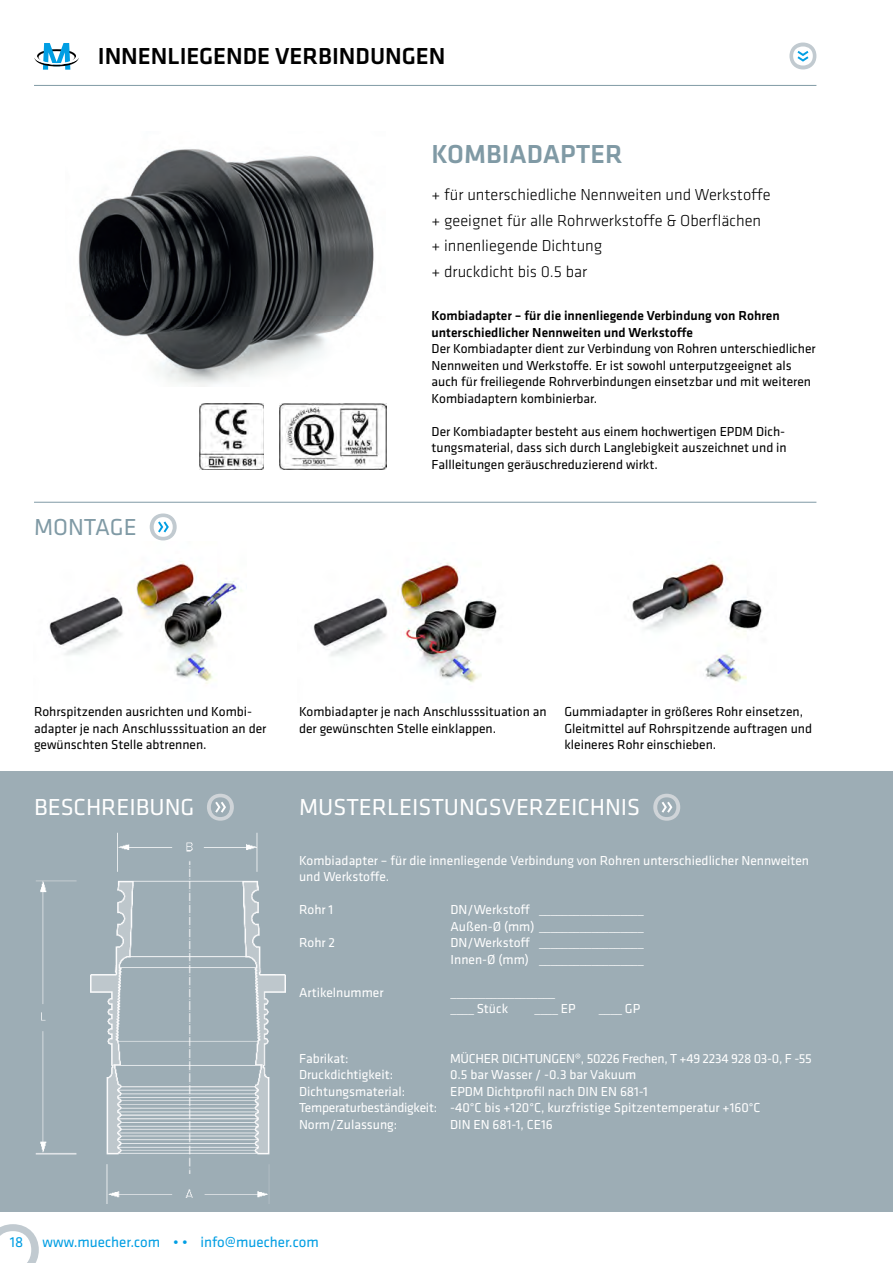
<style>
.page{position:relative;width:893px;height:1263px;background:#fff}
.page>*{position:absolute;margin:0;border:0;box-sizing:border-box;transform-origin:0 0}
.MUE_Head_TB{font:500 27px "Klavika Basic";color:#809aa5}
.MUE_Rubrik_weiss{font:24px "Klavika Basic";color:#fff}
.t1{font:500 24px "Klavika Basic";color:#000}
.MUE_Rubrik_TB{font:24px "Klavika Basic";color:#809aa5}
.MUE_Sub{font:300 16.5px "Klavika Basic";color:#000}
.t2{font:15px "Klavika Basic";color:#009ee3}
.MUE_fließ_9{font:13.5px/16.5px "Klavika Basic";color:#000}
.MUE_fließ_9_weiss{font:13.5px/16.5px "Klavika Basic";color:#fff}
.MUE_fließ_9-2{font:500 13.5px "Klavika Basic";color:#000}
.MUE_fließ_9_weiss-2{font:13.5px "Klavika Basic";letter-spacing:-.02em;color:#fff}
</style>
<div class="page">
<div style="left:0;top:772px;width:893px;height:440px;background:#9dadb5"></div>
<svg style="left:0;top:1224px;width:39px;height:39px"></svg>
<svg style="left:789px;top:43px;width:27px;height:26px"></svg>
<svg style="left:34px;top:43px;width:45px;height:27px"></svg>
<img style="left:49px;top:561px;width:193px;height:123px">
<img style="left:313px;top:562px;width:185px;height:122px">
<img style="left:632px;top:561px;width:131px;height:121px">
<hr style="left:34px;top:502px;width:782px;height:1px;background:#809aa5">
<svg style="left:150px;top:513px;width:27px;height:27px"></svg>
<svg style="left:207px;top:794px;width:27px;height:27px"></svg>
<svg style="left:653px;top:794px;width:27px;height:27px"></svg>
<hr style="left:34px;top:85px;width:782px;height:1px;background:#809aa5">
<img style="left:36px;top:833px;width:249px;height:370px">
<img style="left:199px;top:403px;width:65px;height:66px">
<img style="left:279px;top:403px;width:108px;height:67px">
<img style="left:78px;top:149px;width:296px;height:237px">
<p class="t1" style="left:98px;top:40px;width:349px">INNENLIEGENDE VERBINDUNGEN</p>
<p class="MUE_Head_TB" style="left:432px;top:136px;width:193px">KOMBIADAPTER</p>
<p class="MUE_Sub" style="left:432px;top:185px;width:341px">+ für unterschiedliche Nennweiten und Werkstoffe</p>
<p class="MUE_Sub" style="left:432px;top:210px;width:331px">+ geeignet für alle Rohrwerkstoffe &amp; Oberflächen</p>
<p class="MUE_Sub" style="left:432px;top:236px;width:172px">+ innenliegende Dichtung</p>
<p class="MUE_Sub" style="left:432px;top:261px;width:157px">+ druckdicht bis 0.5 bar</p>
<p class="MUE_Rubrik_TB" style="left:34px;top:511px;width:104px">MONTAGE</p>
<p class="MUE_fließ_9-2" style="left:432px;top:307px;width:350px">Kombiadapter – für die innenliegende Verbindung von Rohren</p>
<p class="MUE_fließ_9-2" style="left:432px;top:323px;width:263px">unterschiedlicher Nennweiten und Werkstoffe</p>
<p class="MUE_fließ_9" style="left:432px;top:340px;width:386px">Der Kombiadapter dient zur Verbindung von Rohren unterschiedlicher Nennweiten und Werkstoffe. Er ist sowohl unterputzgeeignet als auch für freiliegende Rohrverbindungen einsetzbar und mit weiteren Kombiadaptern kombinierbar.</p>
<p class="MUE_fließ_9" style="left:432px;top:423px;width:357px;text-align:justify">Der Kombiadapter besteht aus einem hochwertigen EPDM Dich&shy;tungsmaterial, dass sich durch Langlebigkeit auszeichnet und in Fallleitungen geräuschreduzierend wirkt.</p>
<p class="MUE_fließ_9" style="left:34px;top:703px;width:234px">Rohrspitzenden ausrichten und Kombi&shy;adapter je nach Anschlusssituation an der gewünschten Stelle abtrennen.</p>
<p class="MUE_fließ_9" style="left:299px;top:703px;width:249px">Kombiadapter je nach Anschlusssituation an der gewünschten Stelle einklappen.</p>
<p class="MUE_fließ_9" style="left:564px;top:703px;width:249px">Gummiadapter in größeres Rohr einsetzen,<br>Gleitmittel auf Rohrspitzende auftragen und kleineres Rohr einschieben.</p>
<p class="MUE_Rubrik_weiss" style="left:34px;top:791px;width:162px">BESCHREIBUNG</p>
<p class="MUE_Rubrik_weiss" style="left:299px;top:791px;width:343px">MUSTERLEISTUNGSVERZEICHNIS</p>
<p class="MUE_fließ_9_weiss" style="left:299px;top:852px;width:512px">Kombiadapter – für die innenliegende Verbindung von Rohren unterschiedlicher Nennweiten und Werkstoffe.</p>
<p class="MUE_fließ_9_weiss" style="left:299px;top:901px;width:36px">Rohr 1</p>
<p class="MUE_fließ_9_weiss" style="left:451px;top:901px;width:194px">DN/Werkstoff __________________</p>
<p class="MUE_fließ_9_weiss" style="left:451px;top:918px;width:194px">Außen-Ø (mm) __________________</p>
<p class="MUE_fließ_9_weiss" style="left:299px;top:934px;width:38px">Rohr 2</p>
<p class="MUE_fließ_9_weiss" style="left:451px;top:934px;width:194px">DN/Werkstoff __________________</p>
<p class="MUE_fließ_9_weiss" style="left:451px;top:951px;width:194px">Innen-Ø (mm) __________________</p>
<p class="MUE_fließ_9_weiss" style="left:299px;top:984px;width:86px">Artikelnummer</p>
<p class="MUE_fließ_9_weiss" style="left:451px;top:984px;width:106px">__________________</p>
<p class="MUE_fließ_9_weiss" style="left:451px;top:1000px;width:59px">____ Stück</p>
<p class="MUE_fließ_9_weiss" style="left:535px;top:1000px;width:42px">____ EP</p>
<p class="MUE_fließ_9_weiss" style="left:599px;top:1000px;width:43px">____ GP</p>
<p class="MUE_fließ_9_weiss" style="left:299px;top:1050px;width:51px">Fabrikat:</p>
<p class="MUE_fließ_9_weiss" style="left:299px;top:1066px;width:96px">Druckdichtigkeit:</p>
<p class="MUE_fließ_9_weiss" style="left:299px;top:1083px;width:108px">Dichtungsmaterial:</p>
<p class="MUE_fließ_9_weiss-2" style="left:299px;top:1099px;width:140px">Temperaturbeständigkeit:</p>
<p class="MUE_fließ_9_weiss" style="left:299px;top:1116px;width:100px">Norm/Zulassung:</p>
<p class="MUE_fließ_9_weiss-2" style="left:450px;top:1049px;width:363px">MÜCHER DICHTUNGEN®, 50226 Frechen, T +49 2234 928 03-0, F -55</p>
<p class="MUE_fließ_9_weiss" style="left:450px;top:1066px;width:188px">0.5 bar Wasser / -0.3 bar Vakuum</p>
<p class="MUE_fließ_9_weiss" style="left:450px;top:1083px;width:199px">EPDM Dichtprofil nach DIN EN 681-1</p>
<p class="MUE_fließ_9_weiss" style="left:450px;top:1099px;width:312px">-40°C bis +120°C, kurzfristige Spitzentemperatur +160°C</p>
<p class="MUE_fließ_9_weiss" style="left:450px;top:1116px;width:104px">DIN EN 681-1, CE16</p>
<p class="t2" style="left:10px;top:1232px;width:15px">18</p>
<p class="t2" style="left:43px;top:1232px;width:278px">www.muecher.com • • info@muecher.com</p>
</div>
